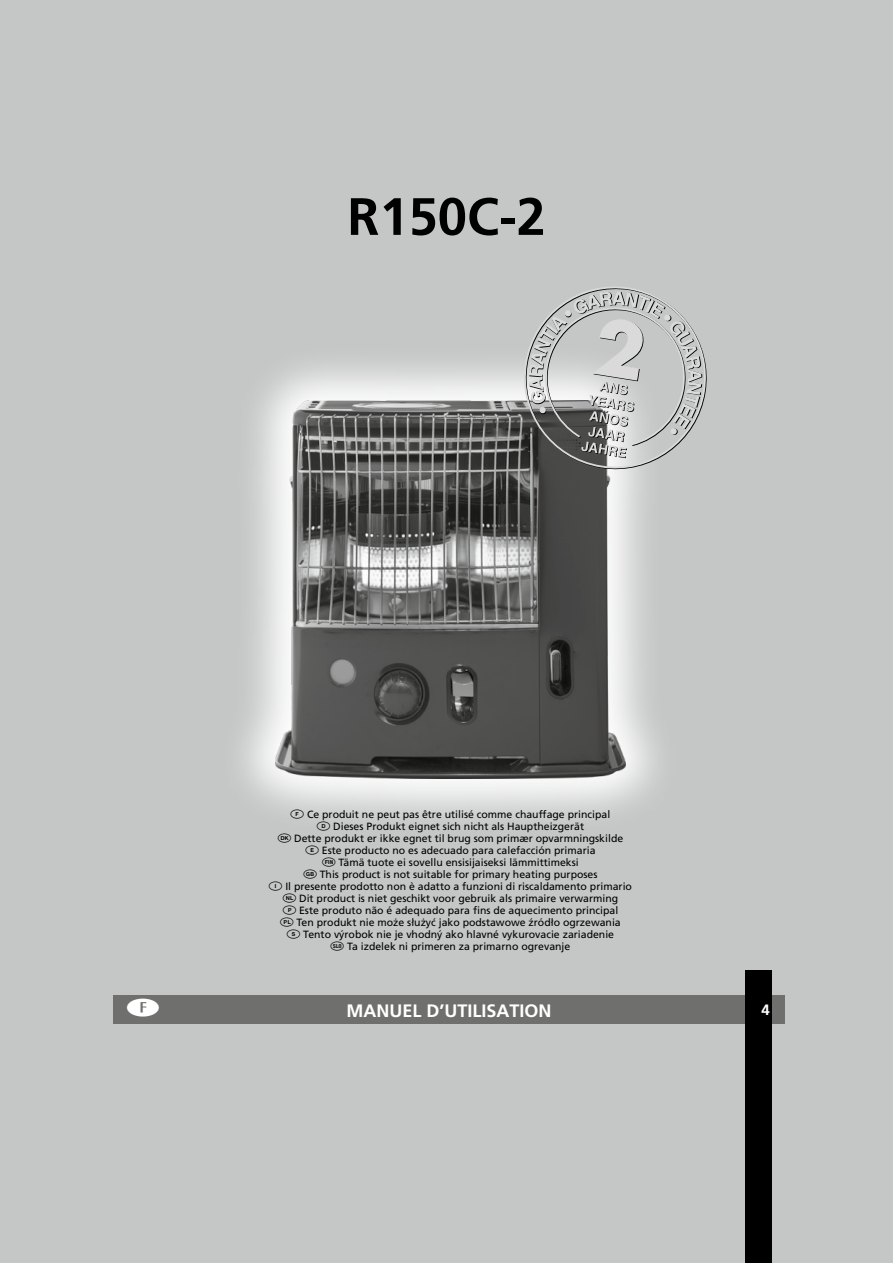
<style>
.page{position:relative;width:893px;height:1263px;background:#c5c6c6}
.page>*{position:absolute;margin:0;border:0;box-sizing:border-box;transform-origin:0 0}
.t1{font:700 52.5px "Frutiger LT Std";color:#000}
.t2{font:700 18px "Frutiger";color:#fff}
.t3{font:700 15px "Frutiger";color:#fff}
.t4{font:10.5px/12px "Frutiger CE";color:#000;text-align:center}
</style>
<div class="page">
<svg style="left:242px;top:365px;width:415px;height:450px"></svg>
<img style="left:275px;top:400px;width:350px;height:379px">
<svg style="left:516px;top:286px;width:191px;height:191px"></svg>
<div style="left:113px;top:995px;width:672px;height:29px;background:#6f6f6e"></div>
<div style="left:745px;top:970px;width:26px;height:293px;background:#000"></div>
<svg style="left:269px;top:810px;width:75px;height:5px"></svg>
<h1 class="t1" style="left:347px;top:186px;width:200px">R150C-2</h1>
<p class="t4" style="left:285px;top:808px;width:348px">Ce produit ne peut pas être utilisé comme chauffage principal<br>Dieses Produkt eignet sich nicht als Hauptheizgerät<br>Dette produkt er ikke egnet til brug som primær opvarmningskilde Este producto no es adecuado para calefacción primaria<br>Tämä tuote ei sovellu ensisijaiseksi lämmittimeksi<br>This product is not suitable for primary heating purposes<br>Il presente prodotto non è adatto a funzioni di riscaldamento primario Dit product is niet geschikt voor gebruik als primaire verwarming<br>Este produto não é adequado para fins de aquecimento principal<br>Ten produkt nie może służyć jako podstawowe źródło ogrzewania Tento výrobok nie je vhodný ako hlavné vykurovacie zariadenie<br>Ta izdelek ni primeren za primarno ogrevanje</p>
<h2 class="t2" style="left:347px;top:1000px;width:207px">MANUEL D’UTILISATION</h2>
<h3 class="t3" style="left:762px;top:1001px;width:10px">4</h3>
</div>
